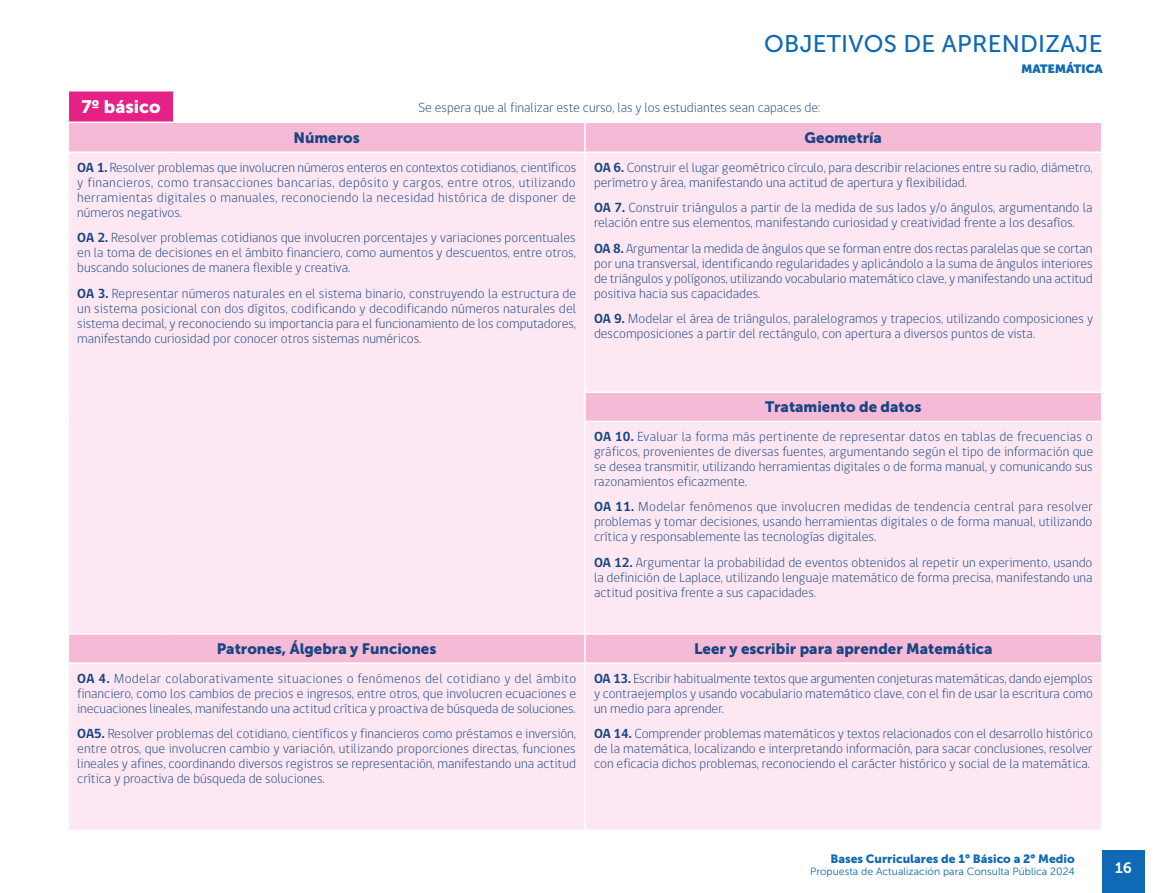
<style>
.page{position:relative;width:1170px;height:893px;background:#fff}
.page>*{position:absolute;margin:0;border:0;box-sizing:border-box;transform-origin:0 0}
.t1{font:24px "Museo Sans 500";letter-spacing:.01em;color:#0f69b4}
.t2{font:18px "Museo Sans 900";color:#fff}
.t3{font:15px "Museo Sans 900";color:#174582}
.t4{font:15px "Museo Sans 700";color:#fff}
.t5{font:300 13.5px/15px "gob CL";color:#174582;text-align:justify}
.t6{font:12px "Museo Sans 900";color:#0f69b4}
.t7{font:900 12px "Museo Sans Display";color:#0f69b4}
.t8{font:10.5px "Museo Sans 300";color:#0f69b4}
.s1{font-weight:700}
</style>
<div class="page">
<div style="left:1102px;top:851px;width:42px;height:42px;background:#0f69b4"></div>
<div style="left:68px;top:91px;width:106px;height:31px;background:#e62185"></div>
<div style="left:69px;top:123px;width:1031px;height:29px;background:#f5bad6"></div>
<div style="left:69px;top:153px;width:1031px;height:677px;background:#fce7f2"></div>
<hr style="left:68px;top:92px;width:1px;height:30px;background:#fff">
<svg style="left:584px;top:123px;width:1px;height:29px"></svg>
<hr style="left:584px;top:153px;width:1px;height:238px;background:#fff">
<svg style="left:584px;top:393px;width:1px;height:28px"></svg>
<hr style="left:584px;top:422px;width:1px;height:211px;background:#fff">
<hr style="left:68px;top:633px;width:106px;height:2px;background:#fff">
<hr style="left:174px;top:633px;width:411px;height:2px;background:#fff">
<hr style="left:68px;top:90px;width:106px;height:2px;background:#fff">
<hr style="left:173px;top:92px;width:1px;height:30px;background:#fff">
<hr style="left:584px;top:664px;width:1px;height:166px;background:#fff">
<svg style="left:584px;top:635px;width:1px;height:27px"></svg>
<hr style="left:584px;top:391px;width:518px;height:2px;background:#fff">
<hr style="left:584px;top:421px;width:518px;height:1px;background:#fff">
<hr style="left:68px;top:662px;width:106px;height:2px;background:#fff">
<hr style="left:174px;top:662px;width:411px;height:2px;background:#fff">
<hr style="left:585px;top:633px;width:517px;height:2px;background:#fff">
<hr style="left:585px;top:662px;width:517px;height:2px;background:#fff">
<h1 class="t1" style="left:764px;top:30px;width:339px">OBJETIVOS DE APRENDIZAJE</h1>
<p class="t7" style="left:1021px;top:62px;width:20px">MATEMÁTICA</p>
<h2 class="t2" style="left:81px;top:97px;width:81px">7º básico</h2>
<p class="t5" style="left:418px;top:100px;width:403px">Se espera que al finalizar este curso, las y los estudiantes sean capaces de:</p>
<p class="t3" style="left:293px;top:129px;width:68px">Números</p>
<p class="t3" style="left:804px;top:129px;width:79px">Geometría</p>
<p class="t5" style="left:77px;top:160px;width:500px"><span class="s1">OA 1.</span> Resolver problemas que involucren números enteros en contextos cotidianos, científicos y financieros, como transacciones bancarias, depósito y cargos, entre otros, utilizando herramientas digitales o manuales, reconociendo la necesidad histórica de disponer de números negativos.</p>
<p class="t5" style="left:77px;top:231px;width:500px"><span class="s1">OA 2.</span> Resolver problemas cotidianos que involucren porcentajes y variaciones porcentuales en la toma de decisiones en el ámbito financiero, como aumentos y descuentos, entre otros, buscando soluciones de manera flexible y creativa.</p>
<p class="t5" style="left:77px;top:286px;width:500px"><span class="s1">OA 3.</span> Representar números naturales en el sistema binario, construyendo la estructura de un sistema posicional con dos dígitos, codificando y decodificando números naturales del sistema decimal, y reconociendo su importancia para el funcionamiento de los computadores, manifestando curiosidad por conocer otros sistemas numéricos.</p>
<p class="t5" style="left:594px;top:160px;width:500px"><span class="s1">OA 6.</span> Construir el lugar geométrico círculo, para describir relaciones entre su radio, diámetro, perímetro y área, manifestando una actitud de apertura y flexibilidad.</p>
<p class="t5" style="left:594px;top:201px;width:500px"><span class="s1">OA 7.</span> Construir triángulos a partir de la medida de sus lados y/o ángulos, argumentando la relación entre sus elementos, manifestando curiosidad y creatividad frente a los desafíos.</p>
<p class="t5" style="left:594px;top:241px;width:500px"><span class="s1">OA 8.</span> Argumentar la medida de ángulos que se forman entre dos rectas paralelas que se cortan por una transversal, identificando regularidades y aplicándolo a la suma de ángulos interiores de triángulos y polígonos, utilizando vocabulario matemático clave, y manifestando una actitud positiva hacia sus capacidades.</p>
<p class="t5" style="left:594px;top:312px;width:500px"><span class="s1">OA 9.</span> Modelar el área de triángulos, paralelogramos y trapecios, utilizando composiciones y descomposiciones a partir del rectángulo, con apertura a diversos puntos de vista.</p>
<p class="t3" style="left:765px;top:399px;width:158px">Tratamiento de datos</p>
<p class="t5" style="left:594px;top:429px;width:500px"><span class="s1">OA 10.</span> Evaluar la forma más pertinente de representar datos en tablas de frecuencias o gráficos, provenientes de diversas fuentes, argumentando según el tipo de información que se desea transmitir, utilizando herramientas digitales o de forma manual, y comunicando sus razonamientos eficazmente.</p>
<p class="t5" style="left:594px;top:500px;width:500px"><span class="s1">OA 11.</span> Modelar fenómenos que involucren medidas de tendencia central para resolver problemas y tomar decisiones, usando herramientas digitales o de forma manual, utilizando crítica y responsablemente las tecnologías digitales.</p>
<p class="t5" style="left:594px;top:555px;width:500px"><span class="s1">OA 12.</span> Argumentar la probabilidad de eventos obtenidos al repetir un experimento, usando la definición de Laplace, utilizando lenguaje matemático de forma precisa, manifestando una actitud positiva frente a sus capacidades.</p>
<p class="t3" style="left:217px;top:640px;width:221px">Patrones, Álgebra y Funciones</p>
<p class="t3" style="left:694px;top:640px;width:300px">Leer y escribir para aprender Matemática</p>
<p class="t5" style="left:77px;top:671px;width:500px"><span class="s1">OA 4.</span> Modelar colaborativamente situaciones o fenómenos del cotidiano y del ámbito financiero, como los cambios de precios e ingresos, entre otros, que involucren ecuaciones e inecuaciones lineales, manifestando una actitud crítica y proactiva de búsqueda de soluciones.</p>
<p class="t5" style="left:77px;top:726px;width:500px"><span class="s1">OA5.</span> Resolver problemas del cotidiano, científicos y financieros como préstamos e inversión, entre otros, que involucren cambio y variación, utilizando proporciones directas, funciones lineales y afines, coordinando diversos registros se representación, manifestando una actitud crítica y proactiva de búsqueda de soluciones.</p>
<p class="t5" style="left:594px;top:671px;width:500px"><span class="s1">OA 13.</span> Escribir habitualmente textos que argumenten conjeturas matemáticas, dando ejemplos y contraejemplos y usando vocabulario matemático clave, con el fin de usar la escritura como un medio para aprender.</p>
<p class="t5" style="left:594px;top:726px;width:500px"><span class="s1">OA 14.</span> Comprender problemas matemáticos y textos relacionados con el desarrollo histórico de la matemática, localizando e interpretando información, para sacar conclusiones, resolver con eficacia dichos problemas, reconociendo el carácter histórico y social de la matemática.</p>
<p class="t6" style="left:830px;top:851px;width:246px">Bases Curriculares de 1° Básico a 2° Medio</p>
<p class="t8" style="left:810px;top:865px;width:266px">Propuesta de Actualización para Consulta Pública 2024</p>
<p class="t4" style="left:1114px;top:859px;width:18px">16</p>
</div>
